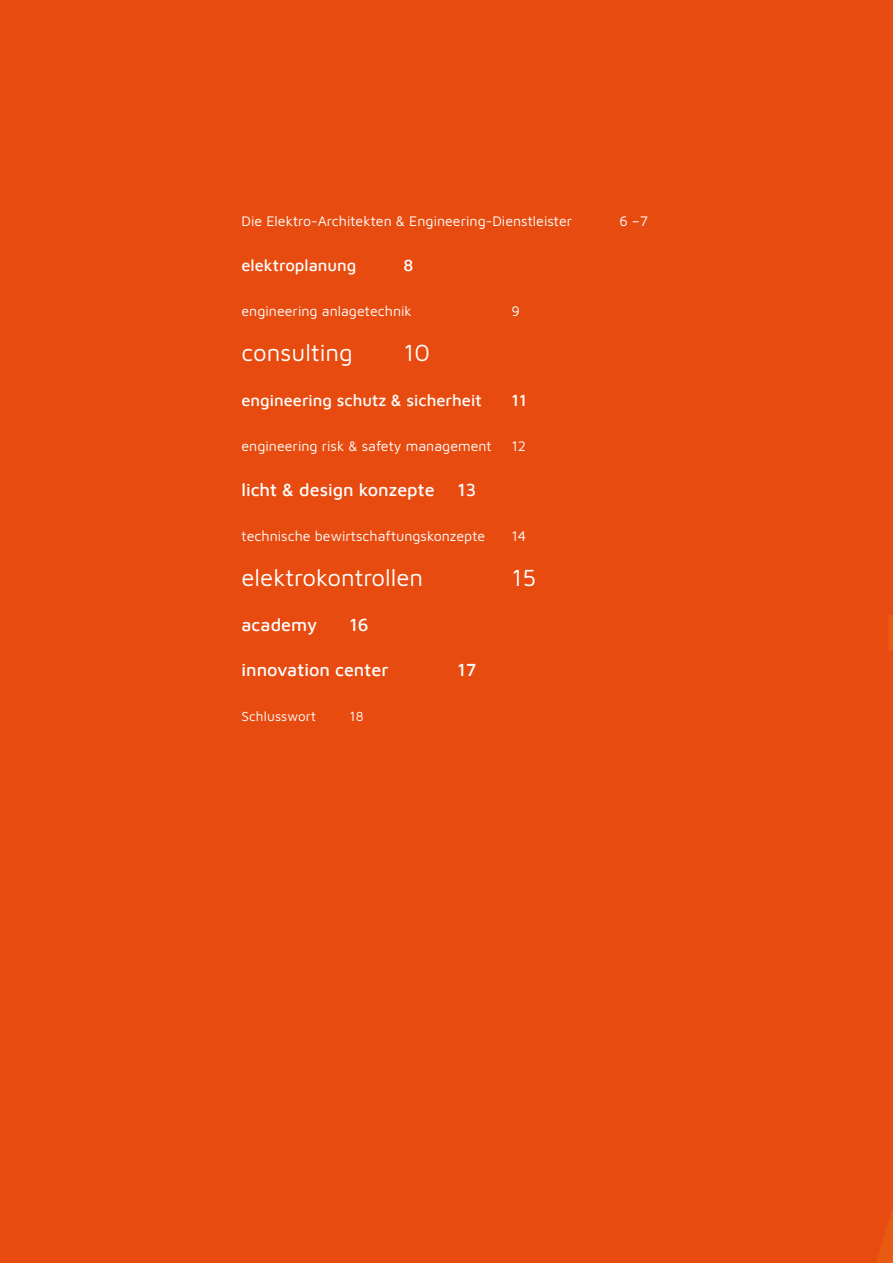
<style>
.page{position:relative;width:893px;height:1263px;background:#e84b0f}
.page>*{position:absolute;margin:0;border:0;box-sizing:border-box;transform-origin:0 0}
.t1{font:24px "Maven Pro";color:#fff}
.t2{font:500 18px "Maven Pro";color:#fff}
.t3{font:500 16.5px "Maven Pro";color:#fff}
.t4{font:14.25px "Maven Pro";color:#fff}
.t5{font:13.5px "Maven Pro";letter-spacing:.01em;color:#fff}
</style>
<div class="page">
<svg style="left:876px;top:615px;width:17px;height:648px"></svg>
<p class="t4" style="left:241px;top:212px;width:332px">Die Elektro-Architekten &amp; Engineering- Dienstleister</p>
<p class="t4" style="left:619px;top:212px;width:30px">6 –7</p>
<p class="t3" style="left:241px;top:254px;width:117px">elektroplanung</p>
<p class="t3" style="left:403px;top:254px;width:11px">8</p>
<p class="t4" style="left:241px;top:302px;width:172px">engineering anlagetechnik</p>
<p class="t4" style="left:511px;top:302px;width:10px">9</p>
<p class="t1" style="left:241px;top:337px;width:113px">consulting</p>
<p class="t1" style="left:403px;top:337px;width:28px">10</p>
<p class="t3" style="left:241px;top:389px;width:242px">engineering schutz &amp; sicherheit</p>
<p class="t3" style="left:511px;top:389px;width:17px">11</p>
<p class="t4" style="left:241px;top:437px;width:252px">engineering risk &amp; safety management</p>
<p class="t4" style="left:511px;top:437px;width:16px">12</p>
<p class="t2" style="left:241px;top:478px;width:195px">licht &amp; design konzepte</p>
<p class="t2" style="left:457px;top:478px;width:20px">13</p>
<p class="t4" style="left:241px;top:527px;width:245px">technische bewirtschaftungskonzepte</p>
<p class="t4" style="left:511px;top:527px;width:16px">14</p>
<p class="t1" style="left:241px;top:562px;width:183px">elektrokontrollen</p>
<p class="t1" style="left:511px;top:562px;width:26px">15</p>
<p class="t2" style="left:241px;top:613px;width:77px">academy</p>
<p class="t2" style="left:349px;top:613px;width:21px">16</p>
<p class="t2" style="left:241px;top:658px;width:149px">innovation center</p>
<p class="t2" style="left:457px;top:658px;width:20px">17</p>
<p class="t5" style="left:241px;top:707px;width:76px">Schlusswort</p>
<p class="t5" style="left:349px;top:707px;width:16px">18</p>
</div>
